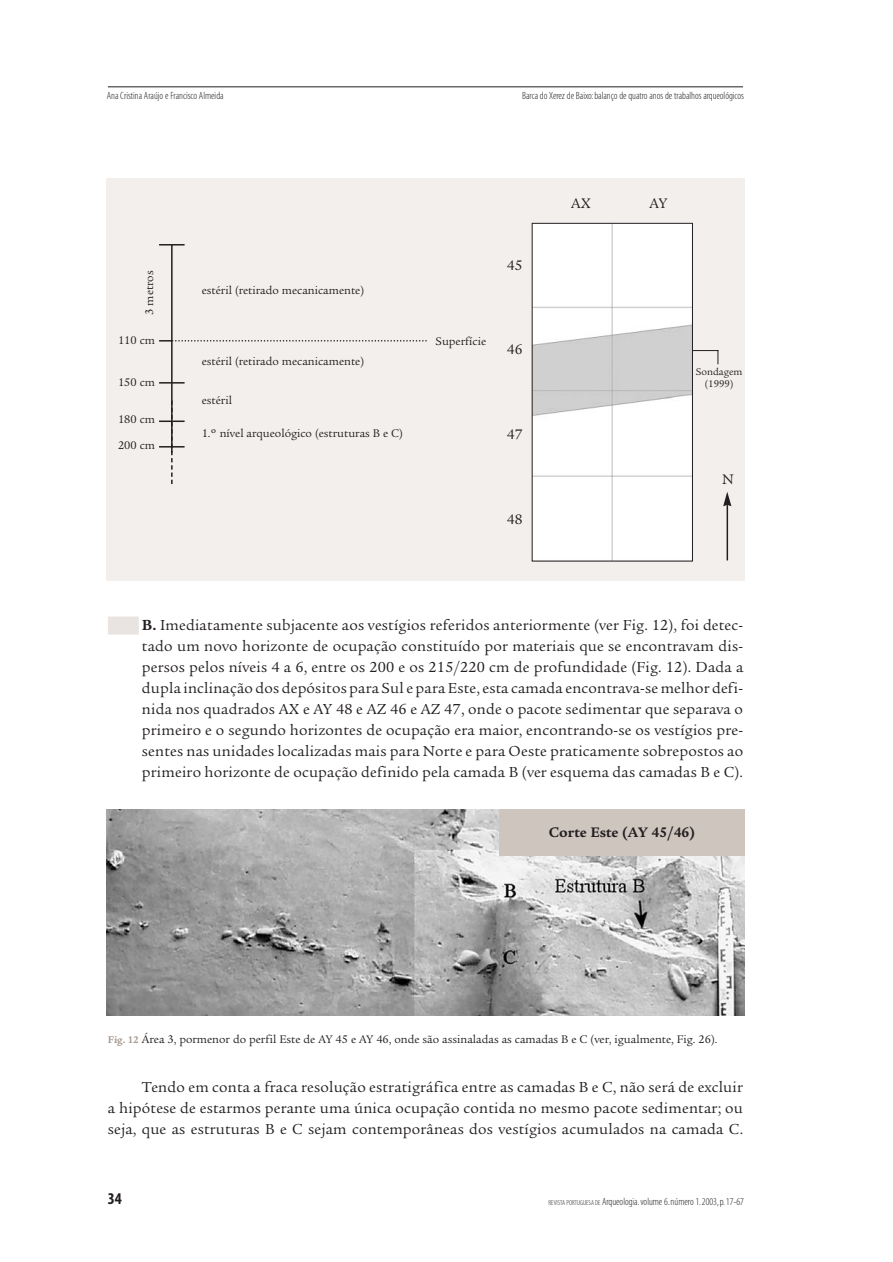
<style>
.page{position:relative;width:893px;height:1262px;background:#fff}
.page>*{position:absolute;margin:0;border:0;box-sizing:border-box;transform-origin:0 0}
.t1{font:16.5px "Myriad MM 700 300";color:#231f20}
.t2{font:15.75px/21px "Legacy Serif";letter-spacing:.015em;color:#231f20;text-align:justify}
.t3{font:700 15px "Legacy Serif";color:#231f20}
.t4{font:15px "Legacy Serif";color:#231f20}
.t5{font:12px/25.5px "Legacy Serif";color:#231f20}
.t6{font:10.5px "Myriad MM 215 300";color:#231f20}
.t7{font:10.5px/12px "Legacy Serif";color:#231f20;text-align:center}
.s1{font-weight:700}
.s2{font-weight:700;font-size:10.5px;color:#a6978d}
.s3{font-size:7.2px}
</style>
<div class="page">
<hr style="left:108px;top:87px;width:635px;height:1px;background:#231f20">
<div style="left:108px;top:616px;width:31px;height:18px;background:#e9e4e1"></div>
<img style="left:106px;top:809px;width:638px;height:206px">
<div style="left:499px;top:809px;width:245px;height:47px;background:#cec5be"></div>
<div style="left:106px;top:179px;width:638px;height:402px;background:#f2efed"></div>
<hr style="left:171px;top:245px;width:1px;height:208px;background:#231f20">
<svg style="left:159px;top:244px;width:25px;height:1px"></svg>
<svg style="left:159px;top:340px;width:267px;height:1px"></svg>
<svg style="left:159px;top:382px;width:25px;height:1px"></svg>
<svg style="left:159px;top:400px;width:25px;height:84px"></svg>
<hr style="left:726px;top:505px;width:2px;height:55px;background:#231f20">
<svg style="left:723px;top:492px;width:8px;height:14px"></svg>
<img style="left:533px;top:225px;width:157px;height:334px">
<svg style="left:692px;top:350px;width:26px;height:14px"></svg>
<p class="t6" style="left:107px;top:92px;width:118px">Ana Cristina Araújo e Francisco Almeida</p>
<p class="t6" style="left:522px;top:92px;width:223px">Barca do Xerez de Baixo:balanço de quatro anos de trabalhos arqueológicos</p>
<p class="t5" style="left:138px;top:315px;width:46px;rotate:-90deg">3 metros</p>
<p class="t5" style="left:118px;top:328px;width:38px">110 cm</p>
<p class="t5" style="left:118px;top:370px;width:38px">150 cm</p>
<p class="t5" style="left:118px;top:408px;width:38px">180 cm<br>200 cm</p>
<p class="t5" style="left:202px;top:278px;width:164px">estéril (retirado mecanicamente)</p>
<p class="t5" style="left:202px;top:350px;width:164px">estéril (retirado mecanicamente)</p>
<p class="t5" style="left:202px;top:389px;width:32px">estéril</p>
<p class="t5" style="left:202px;top:422px;width:203px">1.º nível arqueológico (estruturas B e C)</p>
<p class="t4" style="left:507px;top:259px;width:17px">45</p>
<p class="t5" style="left:435px;top:330px;width:52px">Superfície</p>
<p class="t4" style="left:507px;top:344px;width:17px">46</p>
<p class="t4" style="left:507px;top:428px;width:17px">47</p>
<p class="t4" style="left:507px;top:513px;width:17px">48</p>
<p class="t4" style="left:571px;top:197px;width:21px">AX</p>
<p class="t4" style="left:649px;top:197px;width:19px">AY</p>
<p class="t7" style="left:695px;top:366px;width:48px">Sondagem (1999)</p>
<p class="t4" style="left:722px;top:473px;width:13px">N</p>
<p class="t2" style="left:142px;top:616px;width:603px"><span class="s1">B.</span> Imediatamente subjacente aos vestígios referidos anteriormente (ver Fig. 12), foi detec&shy;tado um novo horizonte de ocupação constituído por materiais que se encontravam dis&shy;persos pelos níveis 4 a 6, entre os 200 e os 215/220 cm de profundidade (Fig. 12). Dada a dupla inclinação dos depósitos para Sul e para Este, esta camada encontrava-se melhor defi&shy;nida nos quadrados AX e AY 48 e AZ 46 e AZ 47, onde o pacote sedimentar que separava o primeiro e o segundo horizontes de ocupação era maior, encontrando-se os vestígios pre&shy;sentes nas unidades localizadas mais para Norte e para Oeste praticamente sobrepostos ao primeiro horizonte de ocupação definido pela camada B (ver esquema das camadas B e C).</p>
<p class="t3" style="left:549px;top:826px;width:147px">Corte Este (AY 45/46)</p>
<p class="t5" style="left:108px;top:1027px;width:611px"><span class="s2">Fig. 12</span> Área 3, pormenor do perfil Este de AY 45 e AY 46, onde são assinaladas as camadas B e C (ver, igualmente, Fig. 26).</p>
<p class="t2" style="left:108px;top:1078px;width:636px;text-indent:34px">Tendo em conta a fraca resolução estratigráfica entre as camadas B e C, não será de excluir a hipótese de estarmos perante uma única ocupação contida no mesmo pacote sedimentar; ou seja, que as estruturas B e C sejam contemporâneas dos vestígios acumulados na camada C.</p>
<p class="t1" style="left:108px;top:1192px;width:16px">34</p>
<p class="t6" style="left:548px;top:1197px;width:197px"><span class="s3">REVISTA PORTUGUESA DE</span> Arqueologia.volume 6.número 1.2003,p.17-67</p>
</div>
